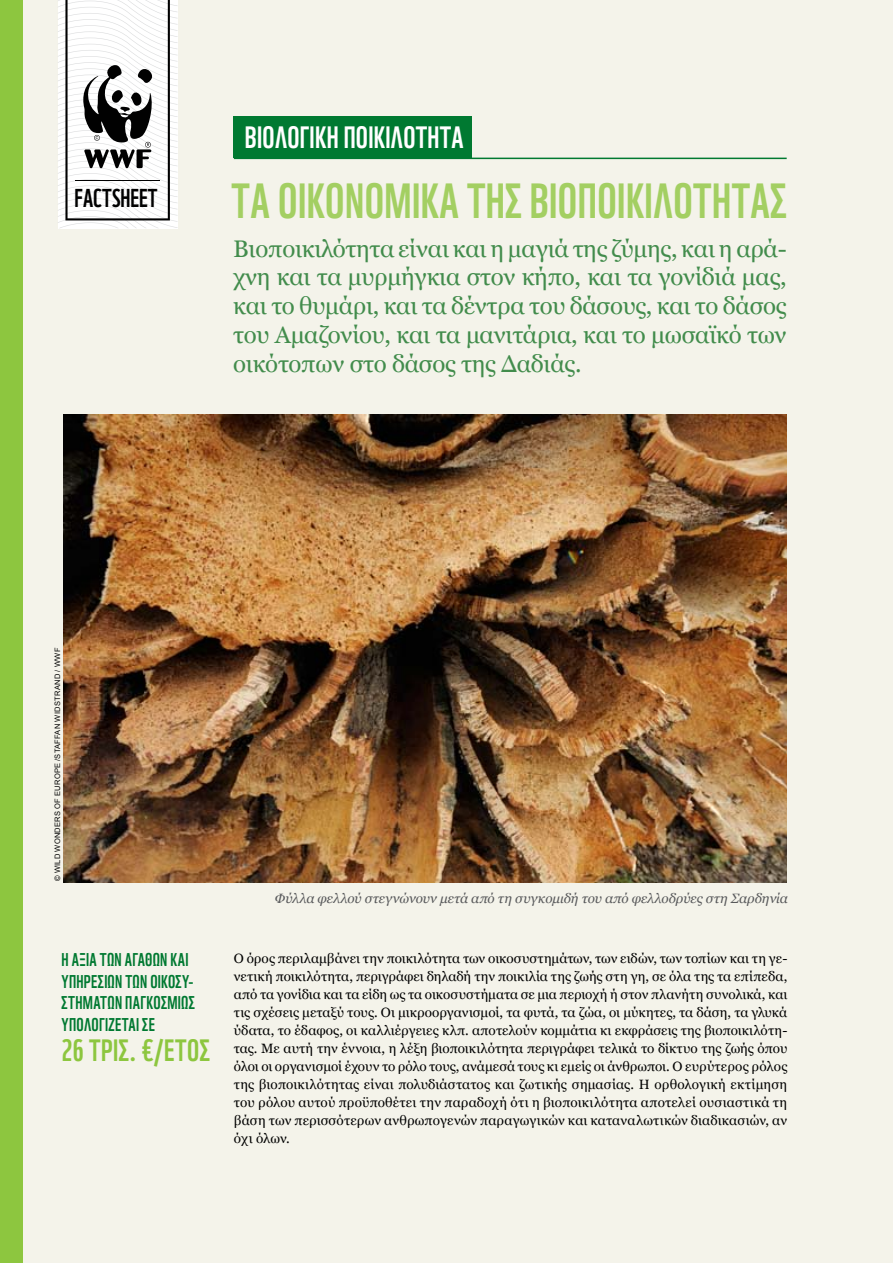
<style>
.page{position:relative;width:893px;height:1263px;background:#f4f3ea}
.page>*{position:absolute;margin:0;border:0;box-sizing:border-box;transform-origin:0 0}
.t1{font:48px "WWF";letter-spacing:.01em;color:#a3cf62}
.t2{font:30px "WWF";letter-spacing:.01em;color:#fff}
.t3{font:30px "WWF";color:#8dc63f}
.t4{font:25.2px "WWF";color:#010101}
.t5{font:24px/28.8px "Georgia";letter-spacing:-.01em;color:#428c4c;text-align:justify}
.t6{font:18px/21.8px "WWF";letter-spacing:.02em;color:#007931}
.t7{font:13.5px/18px "Georgia";letter-spacing:.01em;color:#000;text-align:justify}
.t8{font:italic 13.5px "Georgia";color:#58595b}
.t9{font:7.5px "Arial";letter-spacing:.035em;color:#000}
</style>
<div class="page">
<img style="left:64px;top:414px;width:723px;height:469px">
<div style="left:0;top:0;width:22px;height:1263px;background:#8dc63f"></div>
<svg style="left:58px;top:0;width:120px;height:228px"></svg>
<hr style="left:234px;top:158px;width:553px;height:1px;background:#007931">
<div style="left:234px;top:116px;width:238px;height:42px;background:#007931"></div>
<h2 class="t2" style="left:245px;top:114px;width:220px">ΒΙΟΛΟΓΙΚΗ ΠΟΙΚΙΛΟΤΗΤΑ</h2>
<h3 class="t4" style="left:74px;top:179px;width:85px">FACTSHEET</h3>
<h1 class="t1" style="left:232px;top:163px;width:556px">ΤΑ ΟΙΚΟΝΟΜΙΚΑ ΤΗΣ ΒΙΟΠΟΙΚΙΛΟΤΗΤΑΣ</h1>
<p class="t5" style="left:233px;top:234px;width:555px">Βιοποικιλότητα είναι και η μαγιά της ζύμης, και η αρά&shy;χνη και τα μυρμήγκια στον κήπο, και τα γονίδιά μας, και το θυμάρι, και τα δέντρα του δάσους, και το δάσος του Αμαζονίου, και τα μανιτάρια, και το μωσαϊκό των οικότοπων στο δάσος της Δαδιάς.</p>
<p class="t9" style="left:53px;top:881px;width:234px;rotate:-90deg">© Wild Wonders of Europe /Staffan Widstrand / WWF</p>
<h3 class="t6" style="left:62px;top:947px;width:116px">Η αξία των αγαθών και υπηρεσιών των οικοσ</h3>
<h3 class="t6" style="left:182px;top:968px;width:13px">υ-</h3>
<h3 class="t6" style="left:62px;top:990px;width:9px">στημάτ</h3>
<h3 class="t6" style="left:108px;top:990px;width:26px">ωνπαγκοσμί</h3>
<h3 class="t6" style="left:181px;top:990px;width:15px">ως</h3>
<h3 class="t6" style="left:62px;top:1012px;width:15px">υπολογί</h3>
<h3 class="t6" style="left:109px;top:1012px;width:48px">ζεται σε</h3>
<h2 class="t3" style="left:62px;top:1027px;width:115px">26 τρις. €/έτος</h2>
<p class="t8" style="left:275px;top:890px;width:514px">Φύλλα φελλού στεγνώνουν μετά από τη συγκομιδή του από φελλοδρύες στη Σαρδηνία</p>
<p class="t7" style="left:234px;top:949px;width:555px">Ο όρος περιλαμβάνει την ποικιλότητα των οικοσυστημάτων, των ειδών, των τοπίων και τη γε&shy;νετική ποικιλότητα, περιγράφει δηλαδή την ποικιλία της ζωής στη γη, σε όλα της τα επίπεδα, από τα γονίδια και τα είδη ως τα οικοσυστήματα σε μια περιοχή ή στον πλανήτη συνολικά, και τις σχέσεις μεταξύ τους. Οι μικροοργανισμοί, τα φυτά, τα ζώα, οι μύκητες, τα δάση, τα γλυκά ύδατα, το έδαφος, οι καλλιέργειες κλπ. αποτελούν κομμάτια κι εκφράσεις της βιοποικιλότη&shy;τας. Με αυτή την έννοια, η λέξη βιοποικιλότητα περιγράφει τελικά το δίκτυο της ζωής όπου όλοι οι οργανισμοί έχουν το ρόλο τους, ανάμεσά τους κι εμείς οι άνθρωποι. Ο ευρύτερος ρόλος της βιοποικιλότητας είναι πολυδιάστατος και ζωτικής σημασίας. Η ορθολογική εκτίμηση του ρόλου αυτού προϋποθέτει την παραδοχή ότι η βιοποικιλότητα αποτελεί ουσιαστικά τη βάση των περισσότερων ανθρωπογενών παραγωγικών και καταναλωτικών διαδικασιών, αν όχι όλων.</p>
</div>
